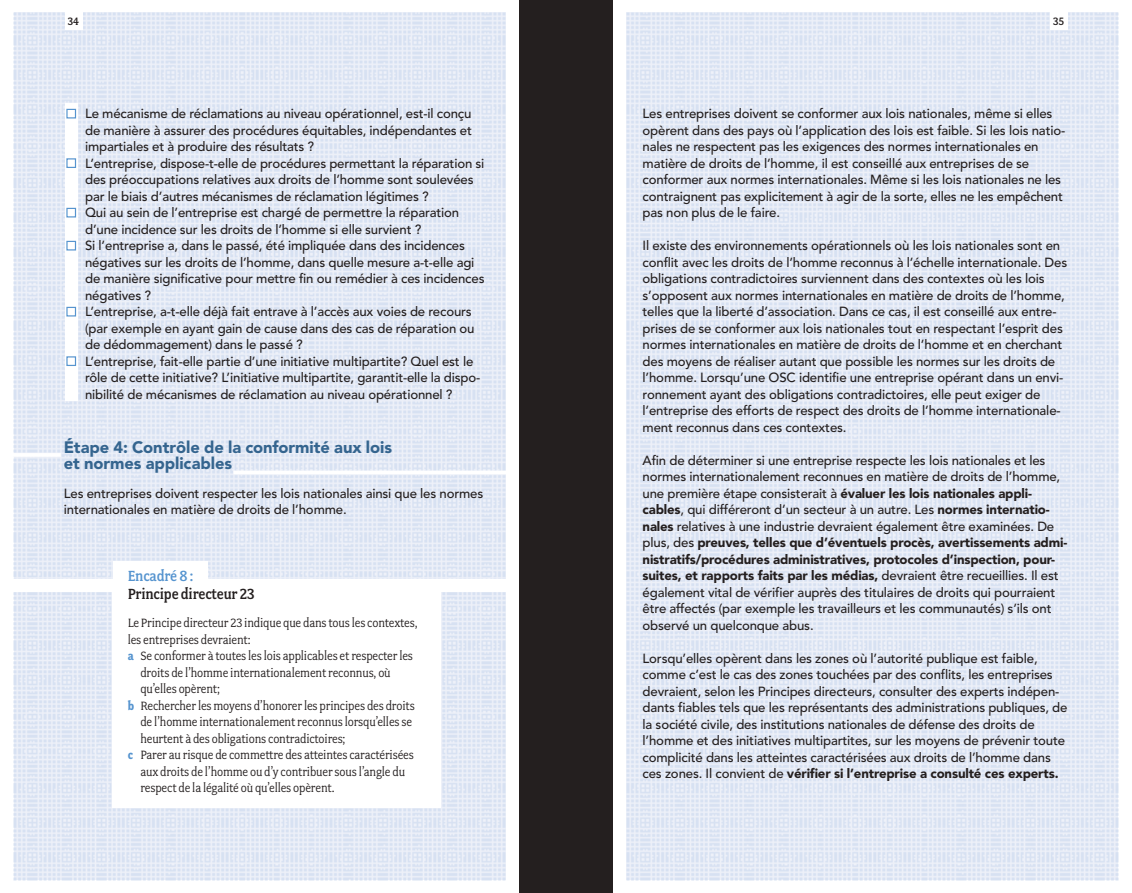
<style>
.page{position:relative;width:1132px;height:893px;background:#fff}
.page>*{position:absolute;margin:0;border:0;box-sizing:border-box;transform-origin:0 0}
.t1{font:900 16.5px/16.5px "Avenir LT Std";letter-spacing:-.005em;color:#35658f}
.t2{font:500 16.5px "Fairplex Narrow OT";letter-spacing:-.01em;color:#241f1f}
.t3{font:500 16.5px "Fairplex Narrow OT";letter-spacing:-.01em;color:#5694cf}
.t4{font:13.5px "Fairplex Narrow OT";letter-spacing:-.01em;color:#241f1f}
.t5{font:500 13.2px/16.5px "Avenir LT Std";letter-spacing:-.01em;color:#241f1f}
.t6{font:500 12px "Fairplex Narrow OT";color:#241f1f}
.s1{font-weight:700;color:#5694cf}
.s2{font-weight:900}
</style>
<div class="page">
<img style="left:14px;top:13px;width:491px;height:867px">
<img style="left:626px;top:13px;width:491px;height:867px">
<div style="left:65px;top:0;width:17px;height:30px;background:#fff"></div>
<div style="left:1049px;top:0;width:17px;height:30px;background:#fff"></div>
<div style="left:519px;top:0;width:93px;height:893px;background:#241f1f"></div>
<div style="left:65px;top:103px;width:13px;height:298px;background:#fff"></div>
<div style="left:66px;top:109px;width:10px;height:9px;border:1px solid #5694cf"></div>
<div style="left:66px;top:158px;width:10px;height:10px;border:1px solid #5694cf"></div>
<div style="left:66px;top:208px;width:10px;height:9px;border:1px solid #5694cf"></div>
<div style="left:66px;top:241px;width:10px;height:9px;border:1px solid #5694cf"></div>
<div style="left:66px;top:307px;width:10px;height:9px;border:1px solid #5694cf"></div>
<div style="left:66px;top:356px;width:10px;height:10px;border:1px solid #5694cf"></div>
<div style="left:113px;top:562px;width:94px;height:27px;background:#fff"></div>
<div style="left:14px;top:579px;width:500px;height:12px;background:#fff"></div>
<div style="left:113px;top:591px;width:328px;height:217px;background:#fff"></div>
<hr style="left:13px;top:453px;width:48px;height:4px;background:#fff">
<hr style="left:233px;top:471px;width:275px;height:3px;background:#fff">
<p class="t6" style="left:68px;top:14px;width:13px">34</p>
<p class="t6" style="left:1052px;top:14px;width:12px">35</p>
<p class="t5" style="left:85px;top:106px;width:401px">Le mécanisme de réclamations au niveau opérationnel, est-il conçu de manière à assurer des procédures équitables, indépendantes et impartiales et à produire des résultats ?<br>L’entreprise, dispose-t-elle de procédures permettant la réparation si des préoccupations relatives aux droits de l’homme sont soulevées par le biais d’autres mécanismes de réclamation légitimes ?<br>Qui au sein de l’entreprise est chargé de permettre la réparation d’une incidence sur les droits de l’homme si elle survient ?<br>Si l’entreprise a, dans le passé, été impliquée dans des incidences négatives sur les droits de l’homme, dans quelle mesure a-t-elle agi de manière significative pour mettre fin ou remédier à ces incidences négatives ?<br>L’entreprise, a-t-elle déjà fait entrave à l’accès aux voies de recours (par exemple en ayant gain de cause dans des cas de réparation ou de dédommagement) dans le passé ?<br>L’entreprise, fait-elle partie d’une initiative multipartite? Quel est le rôle de cette initiative? L’initiative multipartite, garantit-elle la dispo&shy;nibilité de mécanismes de réclamation au niveau opérationnel ?</p>
<p class="t1" style="left:64px;top:438px;width:329px">Étape 4: Contrôle de la conformité aux lois et normes applicables</p>
<p class="t5" style="left:64px;top:485px;width:421px">Les entreprises doivent respecter les lois nationales ainsi que les normes internationales en matière de droits de l’homme.</p>
<p class="t3" style="left:128px;top:566px;width:67px">Encadré 8 :</p>
<p class="t2" style="left:128px;top:584px;width:128px">Principe directeur 23</p>
<p class="t4" style="left:128px;top:616px;width:291px">Le Principe directeur 23 indique que dans tous les contextes,</p>
<p class="t4" style="left:128px;top:632px;width:124px">les entreprises devraient:</p>
<p class="t4" style="left:128px;top:649px;width:287px"><span class="s1">a</span> Se conformer à toutes les lois applicables et respecter les</p>
<p class="t4" style="left:140px;top:665px;width:252px">droits de l’homme internationalement reconnus, où</p>
<p class="t4" style="left:140px;top:682px;width:81px">qu’elles opèrent;</p>
<p class="t4" style="left:128px;top:698px;width:288px"><span class="s1">b</span> Rechercher les moyens d’honorer les principes des droits</p>
<p class="t4" style="left:140px;top:714px;width:273px">de l’homme internationalement reconnus lorsqu’elles se</p>
<p class="t4" style="left:140px;top:731px;width:206px">heurtent à des obligations contradictoires;</p>
<p class="t4" style="left:128px;top:747px;width:288px"><span class="s1">c</span> Parer au risque de commettre des atteintes caractérisées</p>
<p class="t4" style="left:140px;top:764px;width:266px">aux droits de l’homme ou d’y contribuer sous l’angle du</p>
<p class="t4" style="left:140px;top:780px;width:195px">respect de la légalité où qu’elles opèrent.</p>
<p class="t5" style="left:642px;top:106px;width:424px">Les entreprises doivent se conformer aux lois nationales, même si elles opèrent dans des pays où l’application des lois est faible. Si les lois natio&shy;nales ne respectent pas les exigences des normes internationales en matière de droits de l’homme, il est conseillé aux entreprises de se conformer aux normes internationales. Même si les lois nationales ne les contraignent pas explicitement à agir de la sorte, elles ne les empêchent pas non plus de le faire.</p>
<p class="t5" style="left:642px;top:238px;width:426px">Il existe des environnements opérationnels où les lois nationales sont en conflit avec les droits de l’homme reconnus à l’échelle internationale. Des obligations contradictoires surviennent dans des contextes où les lois s’opposent aux normes internationales en matière de droits de l’homme, telles que la liberté d’association. Dans ce cas, il est conseillé aux entre&shy;prises de se conformer aux lois nationales tout en respectant l’esprit des normes internationales en matière de droits de l’homme et en cherchant des moyens de réaliser autant que possible les normes sur les droits de l’homme. Lorsqu’une OSC identifie une entreprise opérant dans un envi&shy;ronnement ayant des obligations contradictoires, elle peut exiger de l’entreprise des efforts de respect des droits de l’homme internationale&shy;ment reconnus dans ces contextes.</p>
<p class="t5" style="left:642px;top:452px;width:426px">Afin de déterminer si une entreprise respecte les lois nationales et les normes internationalement reconnues en matière de droits de l’homme, une première étape consisterait à <span class="s2">évaluer les lois nationales appli&shy;cables</span>, qui différeront d’un secteur à un autre. Les <span class="s2">normes internatio&shy;nales</span> relatives à une industrie devraient également être examinées. De plus, des <span class="s2">preuves, telles que d’éventuels procès, avertissements admi&shy;nistratifs/procédures administratives, protocoles d’inspection, pour&shy;suites, et rapports faits par les médias,</span> devraient être recueillies. Il est également vital de vérifier auprès des titulaires de droits qui pourraient être affectés (par exemple les travailleurs et les communautés) s’ils ont observé un quelconque abus.</p>
<p class="t5" style="left:642px;top:650px;width:426px">Lorsqu’elles opèrent dans les zones où l’autorité publique est faible, comme c’est le cas des zones touchées par des conflits, les entreprises devraient, selon les Principes directeurs, consulter des experts indépen&shy;dants fiables tels que les représentants des administrations publiques, de la société civile, des institutions nationales de défense des droits de l’homme et des initiatives multipartites, sur les moyens de prévenir toute complicité dans les atteintes caractérisées aux droits de l’homme dans ces zones. Il convient de <span class="s2">vérifier si l’entreprise a consulté ces experts.</span></p>
</div>
